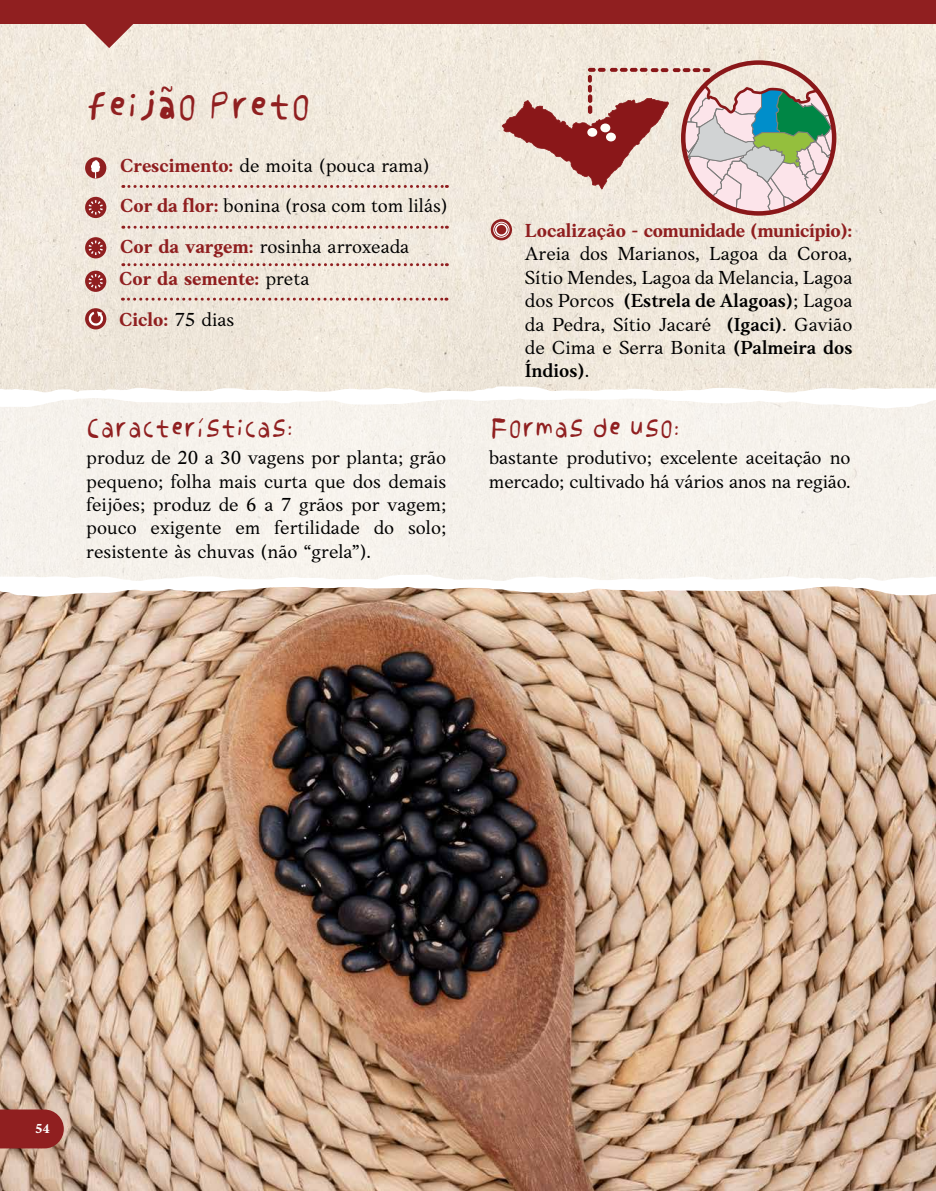
<style>
.page{position:relative;width:936px;height:1191px;background:#fff}
.page>*{position:absolute;margin:0;border:0;box-sizing:border-box;transform-origin:0 0}
.t1{font:39px "Corose Alt 01";color:#901f20}
.t2{font:27px "Corose Alt 01";color:#901f20}
.t3{font:19.5px/23.4px "Anko";color:#000}
.t4{font:700 19.5px "Anko";letter-spacing:-.02em;color:#901f20}
.t5{font:700 19.5px/40.3px "Anko";color:#901f20}
.t6{font:700 13.5px "Anko";color:#fff}
.s1{font-weight:700;color:#901f20}
.s2{font-weight:400;color:#000}
.s3{font-weight:600}
</style>
<div class="page">
<img style="left:0;top:24px;width:935px;height:362px">
<div style="left:0;top:0;width:935px;height:24px;background:#901f20"></div>
<svg style="left:85px;top:24px;width:48px;height:24px"></svg>
<div style="left:0;top:395px;width:935px;height:243px;background:#f6f2ec"></div>
<svg style="left:0;top:386px;width:936px;height:22px"></svg>
<img style="left:0;top:597px;width:935px;height:594px">
<svg style="left:123px;top:263px;width:324px;height:3px"></svg>
<svg style="left:122px;top:298px;width:325px;height:3px"></svg>
<div style="left:85px;top:197px;width:21px;height:21px;background:#901f20;border-radius:50%"></div>
<svg style="left:89px;top:200px;width:14px;height:15px"></svg>
<div style="left:85px;top:308px;width:21px;height:21px;background:#901f20;border-radius:50%"></div>
<svg style="left:88px;top:311px;width:16px;height:16px"></svg>
<svg style="left:490px;top:219px;width:22px;height:21px"></svg>
<div style="left:493px;top:222px;width:16px;height:15px;border:1px solid #fff;border-radius:50%"></div>
<div style="left:495px;top:223px;width:12px;height:13px;border:2px solid #fff;border-radius:50%"></div>
<svg style="left:0;top:575px;width:935px;height:22px"></svg>
<svg style="left:123px;top:185px;width:324px;height:3px"></svg>
<svg style="left:123px;top:226px;width:324px;height:3px"></svg>
<div style="left:85px;top:237px;width:21px;height:21px;background:#901f20;border-radius:50%"></div>
<svg style="left:89px;top:241px;width:14px;height:14px"></svg>
<div style="left:85px;top:157px;width:21px;height:21px;background:#901f20;border-radius:50%"></div>
<svg style="left:91px;top:160px;width:9px;height:18px"></svg>
<div style="left:85px;top:271px;width:21px;height:21px;background:#901f20;border-radius:50%"></div>
<svg style="left:89px;top:274px;width:14px;height:14px"></svg>
<svg style="left:501px;top:63px;width:333px;height:150px;background:#cdb6ae"></svg>
<div style="left:587px;top:128px;width:10px;height:9px;background:#fffef9;border-radius:50%"></div>
<div style="left:600px;top:123px;width:10px;height:9px;background:#fffef9;border-radius:50%"></div>
<div style="left:606px;top:133px;width:10px;height:8px;background:#fffef9;border-radius:50%"></div>
<svg style="left:0;top:1109px;width:64px;height:39px;background:#942a29"></svg>
<h1 class="t1" style="left:86px;top:78px;width:227px">feijão preto</h1>
<p class="t3" style="left:120px;top:145px;width:329px;line-height:40.3px"><span class="s1">Crescimento:</span> de moita (pouca rama)<br><span class="s1">Cor da flor:</span> bonina (rosa com tom lilás)<br><span class="s1">Cor da vargem:</span> rosinha arroxeada</p>
<p class="t5" style="left:119px;top:258px;width:192px">Cor da semente: <span class="s2">preta<br></span>Ciclo: <span class="s2">75 dias</span></p>
<h2 class="t2" style="left:86px;top:409px;width:208px">Características:</h2>
<p class="t3" style="left:86px;top:446px;width:361px;text-align:justify">produz de 20 a 30 vagens por planta; grão pequeno; folha mais curta que dos demais feijões; produz de 6 a 7 grãos por vagem; pouco exigente em fertilidade do solo; resistente às chuvas (não “grela”).</p>
<p class="t4" style="left:524px;top:219px;width:329px">Localização - comunidade (município):</p>
<p class="t3" style="left:524px;top:242px;width:329px;text-align:justify">Areia dos Marianos, Lagoa da Coroa, Sítio Mendes, Lagoa da Melancia, Lagoa dos Porcos <span class="s3">(Estrela de Alagoas)</span>; Lagoa da Pedra, Sítio Jacaré <span class="s3">(Igaci)</span>. Gavião de Cima e Serra Bonita <span class="s3">(Palmeira dos Índios)</span>.</p>
<h2 class="t2" style="left:490px;top:409px;width:191px">Formas de uso:</h2>
<p class="t3" style="left:489px;top:446px;width:363px">bastante produtivo; excelente aceitação no mercado; cultivado há vários anos na região.</p>
<p class="t6" style="left:35px;top:1120px;width:16px">54</p>
</div>
